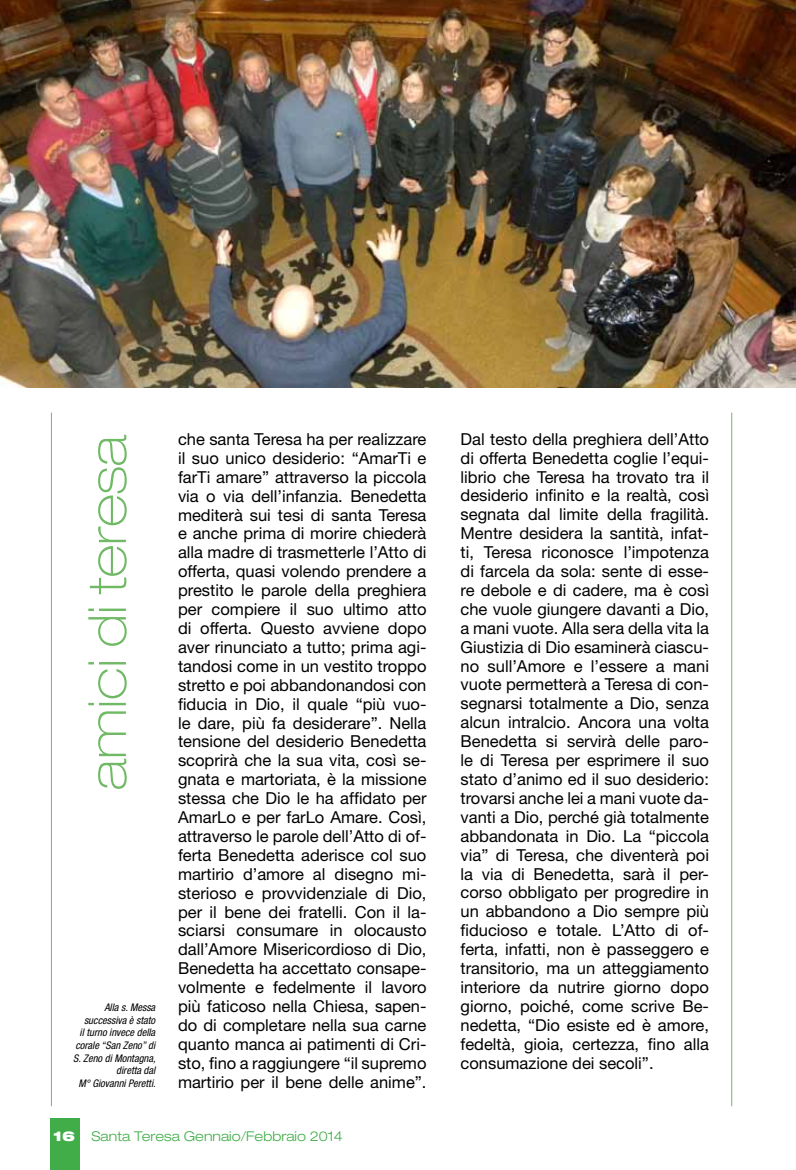
<style>
.page{position:relative;width:796px;height:1170px;background:#fff}
.page>*{position:absolute;margin:0;border:0;box-sizing:border-box;transform-origin:0 0}
.t1{font:100 expanded 52.5px "Helvetica Neue";color:#70b965}
.t2{font:16.5px/18.9px "Helvetica Neue";color:#000;text-align:justify}
.t3{font:300 expanded 13.5px "Helvetica Neue";color:#41ad49}
.t4{font:italic condensed 10.5px/12.6px "Helvetica Neue";color:#000;text-align:right}
.s1{font-weight:900;color:#fff}
</style>
<div class="page">
<img style="left:0;top:0;width:795px;height:387px">
<div style="left:50px;top:1118px;width:30px;height:51px;background:#41ad49"></div>
<div style="left:51px;top:409px;width:680px;height:700px;background:#fff;border:1px solid #70b965"></div>
<div style="left:34px;top:1106px;width:711px;height:6px;background:#fff"></div>
<div style="left:36px;top:406px;width:710px;height:6px;background:#fff"></div>
<h1 class="t1" style="left:76px;top:790px;width:357px;rotate:-90deg">amici di teresa</h1>
<p class="t4" style="left:73px;top:1000px;width:84px">Alla s. Messa successiva è stato<br>il turno invece della corale “San Zeno” di<br>S. Zeno di Montagna, diretta dal<br>M° Giovanni Peretti.</p>
<p class="t2" style="left:178px;top:429px;width:250px">che santa Teresa ha per realizzare il suo unico desiderio: “AmarTi e farTi amare” attraverso la piccola via o via dell’infanzia. Benedetta mediterà sui tesi di santa Teresa e anche prima di morire chiederà alla madre di trasmetterle l’Atto di offerta, quasi volendo prendere a prestito le parole della preghiera per compiere il suo ultimo atto di offerta. Questo avviene dopo aver rinunciato a tutto; prima agi&shy;tandosi come in un vestito troppo stretto e poi abbandonandosi con fiducia in Dio, il quale “più vuo&shy;le dare, più fa desiderare”. Nella tensione del desiderio Benedetta scoprirà che la sua vita, così se&shy;gnata e martoriata, è la missione stessa che Dio le ha affidato per AmarLo e per farLo Amare. Così, attraverso le parole dell’Atto di of&shy;ferta Benedetta aderisce col suo martirio d’amore al disegno mi&shy;sterioso e provvidenziale di Dio, per il bene dei fratelli. Con il la&shy;sciarsi consumare in olocausto dall’Amore Misericordioso di Dio, Benedetta ha accettato consape&shy;volmente e fedelmente il lavoro più faticoso nella Chiesa, sapen&shy;do di completare nella sua carne quanto manca ai patimenti di Cri&shy;sto, fino a raggiungere “il supremo martirio per il bene delle anime”.</p>
<p class="t2" style="left:460px;top:429px;width:250px">Dal testo della preghiera dell’Atto di offerta Benedetta coglie l’equi&shy;librio che Teresa ha trovato tra il desiderio infinito e la realtà, così segnata dal limite della fragilità.<br>Mentre desidera la santità, infat&shy;ti, Teresa riconosce l’impotenza di farcela da sola: sente di esse&shy;re debole e di cadere, ma è così che vuole giungere davanti a Dio, a mani vuote. Alla sera della vita la Giustizia di Dio esaminerà ciascu&shy;no sull’Amore e l’essere a mani vuote permetterà a Teresa di con&shy;segnarsi totalmente a Dio, senza alcun intralcio. Ancora una volta Benedetta si servirà delle paro&shy;le di Teresa per esprimere il suo stato d’animo ed il suo desiderio: trovarsi anche lei a mani vuote da&shy;vanti a Dio, perché già totalmente abbandonata in Dio. La “piccola via” di Teresa, che diventerà poi la via di Benedetta, sarà il per&shy;corso obbligato per progredire in un abbandono a Dio sempre più fiducioso e totale. L’Atto di of&shy;ferta, infatti, non è passeggero e transitorio, ma un atteggiamento interiore da nutrire giorno dopo giorno, poiché, come scrive Be&shy;nedetta, “Dio esiste ed è amore, fedeltà, gioia, certezza, fino alla consumazione dei secoli”.</p>
<p class="t3" style="left:53px;top:1127px;width:291px"><span class="s1">16</span> Santa Teresa Gennaio/Febbraio 2014</p>
</div>
